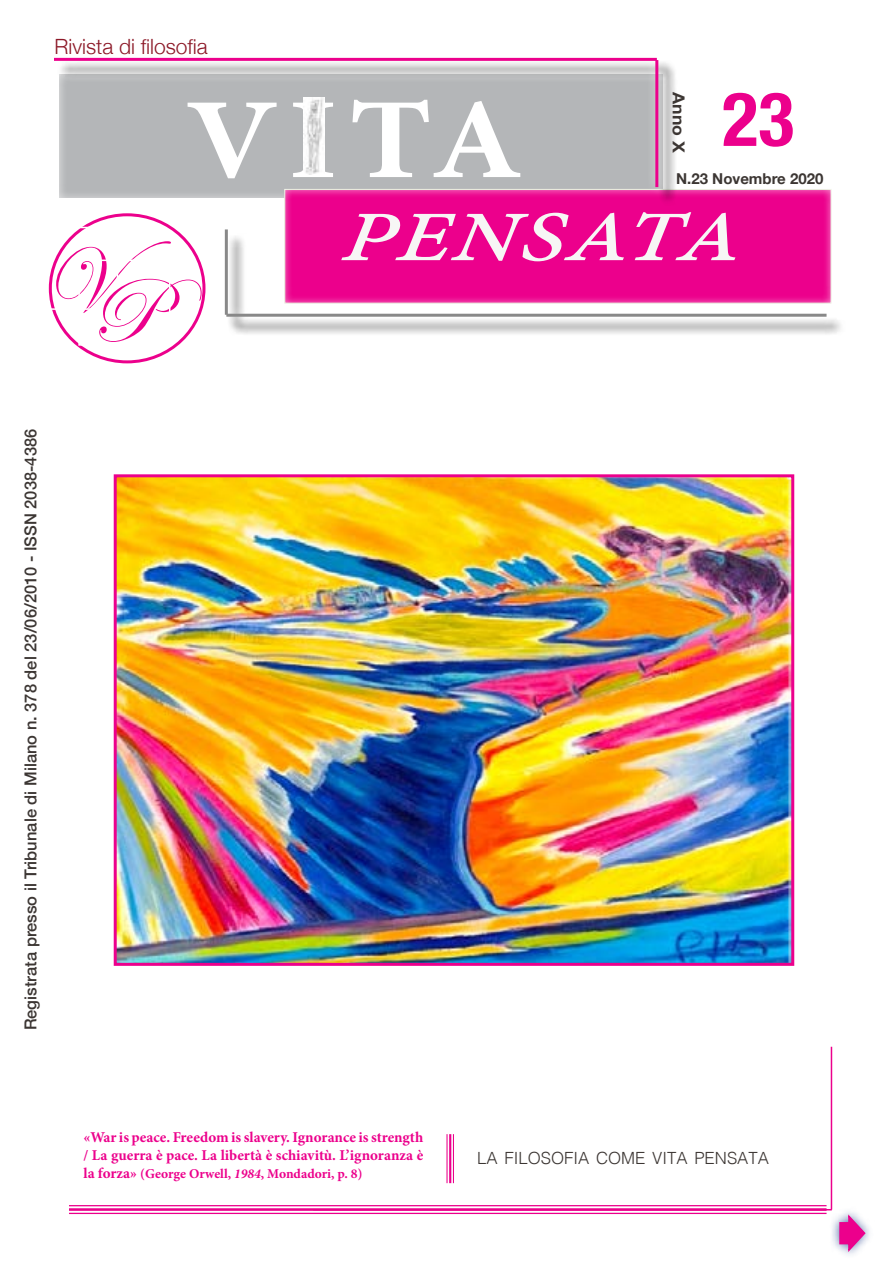
<style>
.page{position:relative;width:893px;height:1263px;background:#fff}
.page>*{position:absolute;margin:0;border:0;box-sizing:border-box;transform-origin:0 0}
.t1{font:700 114.45px "Minion Pro";color:#fff;scale:1.13 1}
.t2{font:italic 99.9px "Minion Pro";color:#f7f6f5;scale:1.17 1}
.t3{font:93px "Edwardian Script ITC";color:#ec008c;scale:.91 1}
.t4{font:700 condensed 75px "Helvetica Neue";color:#ec008c}
.t5{font:300 21px "Helvetica Neue";color:#8c1827}
.t6{font:300 16.8px "Helvetica";color:#3c3633}
.t7{font:500 16.5px "Helvetica Neue";color:#3c3633}
.t8{font:700 16.5px "Helvetica Neue";color:#3c3633;scale:1.07 1}
.t9{font:700 15px/18px "Minion Pro";color:#ec008c}
.t10{font:700 15px "Helvetica Neue";color:#3c3633}
.t11{font:700 13.5px "Minion Pro";color:#ec008c}
.s1{font-size:15px}
.s2{font-style:italic}
</style>
<div class="page">
<hr style="left:313px;top:1209px;width:519px;height:1px;background:#ec008c">
<hr style="left:831px;top:1047px;width:1px;height:162px;background:#ec008c">
<div style="left:270px;top:179px;width:574px;height:126px;background:#fff;opacity:.75"></div>
<div style="left:57px;top:60px;width:621px;height:146px;background:#000;opacity:.75"></div>
<div style="left:44px;top:48px;width:624px;height:149px;background:#fff;opacity:.75"></div>
<hr style="left:54px;top:58px;width:603px;height:3px;background:#ec008c">
<hr style="left:655px;top:60px;width:3px;height:127px;background:#ec008c">
<div style="left:227px;top:232px;width:618px;height:103px;background:#000;opacity:.75"></div>
<div style="left:215px;top:220px;width:621px;height:106px;background:#fff;opacity:.75"></div>
<hr style="left:226px;top:314px;width:600px;height:3px;background:#888">
<hr style="left:225px;top:229px;width:3px;height:86px;background:#888">
<hr style="left:453px;top:1134px;width:1px;height:49px;background:#ec008c">
<hr style="left:449px;top:1134px;width:2px;height:49px;background:#ec008c">
<hr style="left:446px;top:1134px;width:2px;height:49px;background:#ec008c">
<hr style="left:69px;top:1205px;width:757px;height:1px;background:#ec008c">
<hr style="left:69px;top:1208px;width:757px;height:3px;background:#ec008c">
<hr style="left:69px;top:1213px;width:757px;height:1px;background:#ec008c">
<img style="left:303px;top:97px;width:22px;height:78px">
<img style="left:118px;top:478px;width:672px;height:484px">
<div style="left:114px;top:474px;width:680px;height:492px;border:3px solid #ec008c"></div>
<div style="left:49px;top:213px;width:156px;height:150px;border:3px solid #ec008c;border-radius:50%"></div>
<div style="left:830px;top:1206px;width:45px;height:54px;background:#25408f;opacity:.75"></div>
<svg style="left:838px;top:1212px;width:29px;height:40px"></svg>
<h3 class="t5" style="left:55px;top:29px;width:155px">Rivista di filosofia</h3>
<p class="t8" style="left:692px;top:92px;width:58px;rotate:90deg">Anno X</p>
<h1 class="t1" style="left:186px;top:60px;width:300px">VITA</h1>
<h3 class="t4" style="left:722px;top:57px;width:73px">23</h3>
<p class="t10" style="left:676px;top:167px;width:149px">N.23 Novembre 2020</p>
<h3 class="t3" style="left:43px;top:244px;width:142px">VP</h3>
<h2 class="t2" style="left:340px;top:160px;width:365px">pensata</h2>
<p class="t7" style="left:18px;top:1030px;width:603px;rotate:-90deg">Registrata presso il Tribunale di Milano n. 378 del 23/06/2010 - ISSN 2038-4386</p>
<p class="t9" style="left:84px;top:1128px;width:341px">«War is peace. Freedom is slavery. Ignorance is strength / La guerra è pace. La libertà è schiavitù. L’ignoranza è</p>
<p class="t11" style="left:84px;top:1164px;width:280px"><span class="s1">la forza»</span> (George Orwell, <span class="s2">1984</span>, Mondadori, p. 8)</p>
<p class="t6" style="left:477px;top:1143px;width:293px">LA FILOSOFIA COME VITA PENSATA</p>
</div>
